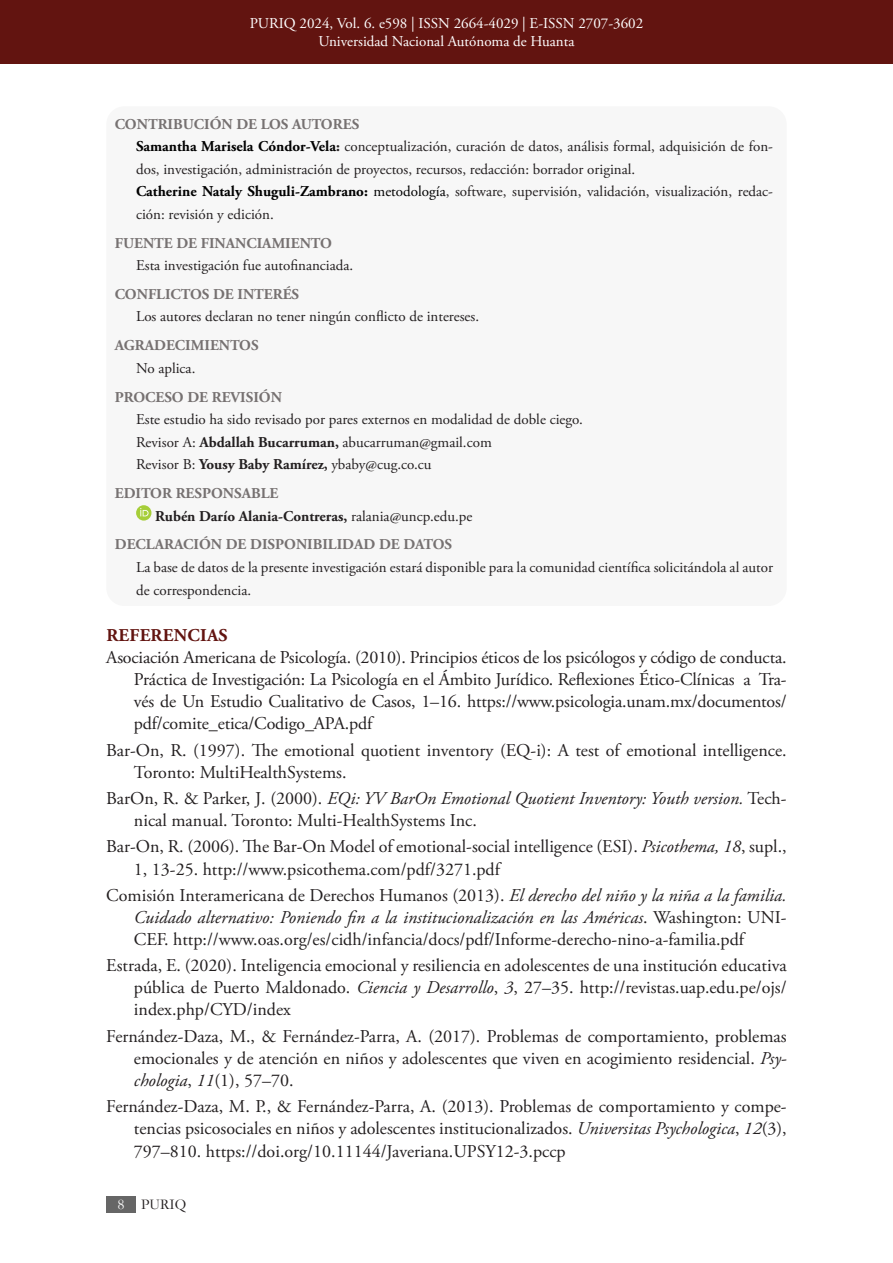
<style>
.page{position:relative;width:893px;height:1263px;background:#fff}
.page>*{position:absolute;margin:0;border:0;box-sizing:border-box;transform-origin:0 0}
.Referencia_es{font:18px/22px "Adobe Garamond Pro";color:#231f20;text-align:justify}
.Titulo_de_Seccion{font:700 18px "Adobe Garamond Pro";letter-spacing:.015em;color:#621410}
.para_complementarios{font:15px/22.5px "Adobe Garamond Pro";color:#231f20}
.t1{font:700 15px "Adobe Garamond Pro";color:#767171}
.t2{font:15px/18px "Adobe Garamond Pro";color:#fff;text-align:center}
.t3{font:700 15px "Adobe Garamond Pro";color:#231f20}
.t4{font:15px "Garamond";color:#231f20}
.s1{font-weight:700;color:#000}
.s2{font-weight:700}
.s3{color:#000}
.s4{font-weight:400}
.s5{font-style:italic}
.s6{color:#fff}
</style>
<div class="page">
<div style="left:0;top:0;width:893px;height:64px;background:#621410"></div>
<div style="left:106px;top:1196px;width:29px;height:16px;background:#666"></div>
<div style="left:106px;top:106px;width:681px;height:500px;background:#f7f7f7;border-radius:18px"></div>
<svg style="left:136px;top:505px;width:15px;height:16px"></svg>
<svg style="left:140px;top:508px;width:9px;height:8px"></svg>
<p class="t2" style="left:250px;top:15px;width:395px">PURIQ 2024, Vol. 6. e598 | ISSN 2664-4029 | E-ISSN 2707-3602<br>Universidad Nacional Autónoma de Huanta</p>
<p class="t1" style="left:115px;top:115px;width:246px">CONTRIBUCIÓN DE LOS AUTORES</p>
<p class="para_complementarios" style="left:136px;top:136px;width:638px"><span class="s1">Samantha Marisela Cóndor-Vela</span><span class="s2">:</span> conceptualización, curación de datos, análisis formal, adquisición de fon&shy;dos, investigación, administración de proyectos, recursos, redacción: borrador original.</p>
<p class="para_complementarios" style="left:136px;top:181px;width:638px"><span class="s1">Catherine Nataly Shuguli-Zambrano:</span> <span class="s3">metodología</span>, software, supervisión, validación, visualización, redac&shy;ción: revisión y edición.</p>
<p class="t1" style="left:115px;top:234px;width:219px">FUENTE DE FINANCIAMIENTO</p>
<p class="para_complementarios" style="left:136px;top:255px;width:219px">Esta investigación fue autofinanciada.</p>
<p class="t1" style="left:115px;top:285px;width:186px">CONFLICTOS DE INTERÉS</p>
<p class="para_complementarios" style="left:136px;top:306px;width:345px">Los autores declaran no tener ningún conflicto de intereses.</p>
<p class="t1" style="left:115px;top:337px;width:145px">AGRADECIMIENTOS</p>
<p class="para_complementarios" style="left:136px;top:357px;width:61px">No aplica.</p>
<p class="t1" style="left:115px;top:388px;width:169px">PROCESO DE REVISIÓN</p>
<p class="para_complementarios" style="left:136px;top:409px;width:448px">Este estudio ha sido revisado por pares externos en modalidad de doble ciego.</p>
<p class="para_complementarios" style="left:136px;top:431px;width:357px">Revisor A: <span class="s2">Abdallah Bucarruman,</span> abucarruman@gmail.com</p>
<p class="para_complementarios" style="left:136px;top:454px;width:297px">Revisor B: <span class="s2">Yousy Baby Ramírez,</span> ybaby@cug.co.cu</p>
<p class="t1" style="left:115px;top:485px;width:165px">EDITOR RESPONSABLE</p>
<p class="t3" style="left:155px;top:507px;width:319px">Rubén Darío Alania-Contreras, <span class="s4">ralania@uncp.edu.pe</span></p>
<p class="t1" style="left:115px;top:536px;width:339px">DECLARACIÓN DE DISPONIBILIDAD DE DATOS</p>
<p class="para_complementarios" style="left:136px;top:556px;width:639px">La base de datos de la presente investigación estará disponible para la comunidad científica solicitándola al autor de correspondencia.</p>
<p class="Titulo_de_Seccion" style="left:106px;top:625px;width:123px">REFERENCIAS</p>
<p class="Referencia_es" style="left:134px;top:647px;width:654px;text-indent:-28px">Asociación Americana de Psicología. (2010). Principios éticos de los psicólogos y código de conducta.<br>Práctica de Investigación: La Psicología en el Ámbito Jurídico. Reflexiones Ético-Clínicas a Tra&shy;vés de Un Estudio Cualitativo de Casos, 1–16. https://www.psicologia.unam.mx/documentos/ pdf/comite_etica/Codigo_APA.pdf</p>
<p class="Referencia_es" style="left:134px;top:740px;width:654px;text-indent:-28px">Bar-On, R. (1997). The emotional quotient inventory (EQ-i): A test of emotional intelligence.<br>Toronto: MultiHealthSystems.</p>
<p class="Referencia_es" style="left:134px;top:788px;width:654px;text-indent:-28px">BarOn, R. &amp; Parker, J. (2000). <span class="s5">EQi: YV BarOn Emotional Quotient Inventory: Youth version.</span> Tech&shy;nical manual. Toronto: Multi-HealthSystems Inc.</p>
<p class="Referencia_es" style="left:134px;top:836px;width:654px;text-indent:-28px">Bar-On, R. (2006). The Bar-On Model of emotional-social intelligence (ESI). <span class="s5">Psicothema, 18</span>, supl.,<br>1, 13-25. http://www.psicothema.com/pdf/3271.pdf</p>
<p class="Referencia_es" style="left:134px;top:885px;width:654px;text-indent:-28px">Comisión Interamericana de Derechos Humanos (2013). <span class="s5">El derecho del niño y la niña a la familia.<br>Cuidado alternativo: Poniendo fin a la institucionalización en las Américas</span>. Washington: UNI-CEF. http://www.oas.org/es/cidh/infancia/docs/pdf/Informe-derecho-nino-a-familia.pdf</p>
<p class="Referencia_es" style="left:134px;top:955px;width:654px;text-indent:-28px">Estrada, E. (2020). Inteligencia emocional y resiliencia en adolescentes de una institución educativa pública de Puerto Maldonado. <span class="s5">Ciencia y Desarrollo</span>, <span class="s5">3</span>, 27–35. http://revistas.uap.edu.pe/ojs/ index.php/CYD/index</p>
<p class="Referencia_es" style="left:134px;top:1025px;width:654px;text-indent:-28px">Fernández-Daza, M., &amp; Fernández-Parra, A. (2017). Problemas de comportamiento, problemas emocionales y de atención en niños y adolescentes que viven en acogimiento residencial. <span class="s5">Psy&shy;chologia</span>, <span class="s5">11</span>(1), 57–70.</p>
<p class="Referencia_es" style="left:134px;top:1096px;width:654px;text-indent:-28px">Fernández-Daza, M. P., &amp; Fernández-Parra, A. (2013). Problemas de comportamiento y compe&shy;tencias psicosociales en niños y adolescentes institucionalizados. <span class="s5">Universitas Psychologica</span>, <span class="s5">12</span>(3), 797–810. https://doi.org/10.11144/Javeriana.UPSY12-3.pccp</p>
<p class="t4" style="left:117px;top:1194px;width:71px"><span class="s6">8</span> PURIQ</p>
</div>
